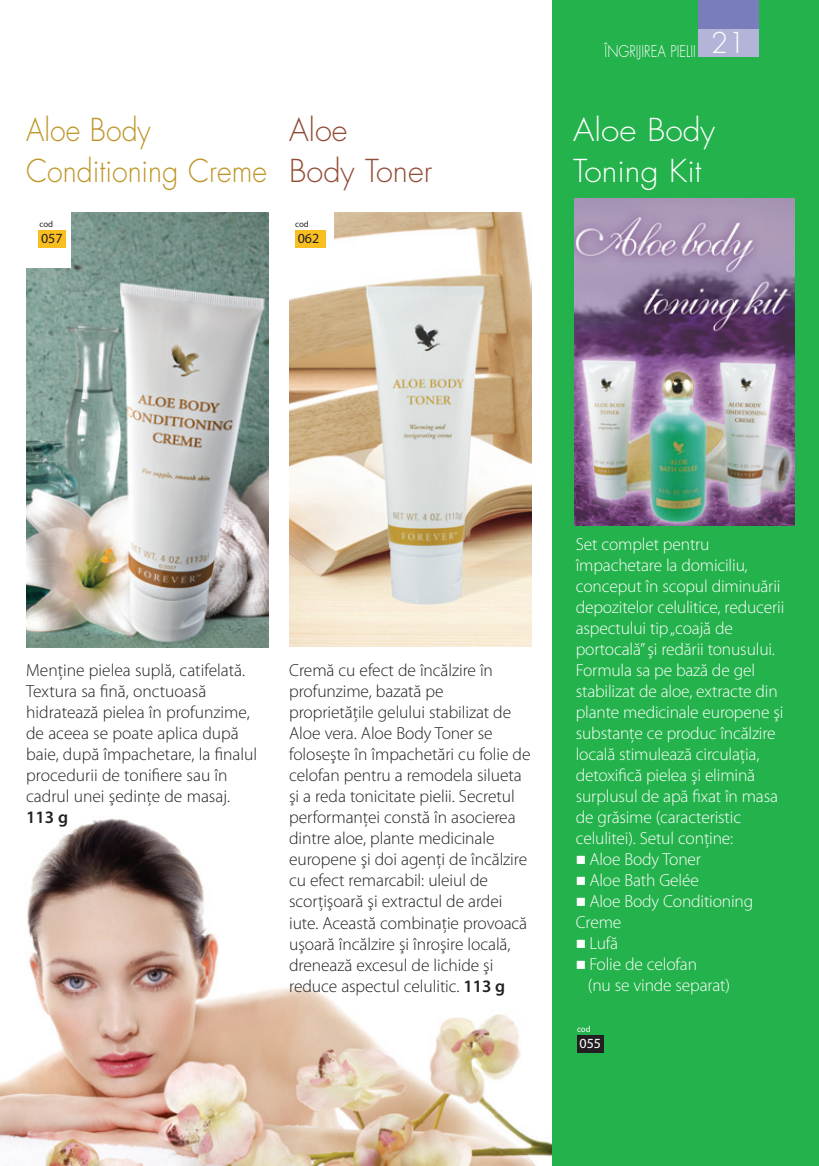
<style>
.page{position:relative;width:819px;height:1166px;background:#fff}
.page>*{position:absolute;margin:0;border:0;box-sizing:border-box;transform-origin:0 0}
.t1{font:300 30.8px/40.4px "Futura CE";color:#be9527;scale:.93 1}
.t2{font:300 30.8px/40.4px "Futura CE";color:#fff;scale:1.08 1}
.t3{font:300 30.8px/40.4px "Futura CE";color:#914c35}
.t4{font:300 17.5px/21px "Myriad Pro";letter-spacing:-.005em;color:#231f20}
.t5{font:300 17.5px/21px "Myriad Pro";letter-spacing:-.01em;color:#fff}
.t6{font:600 17.5px "Myriad Pro";color:#231f20}
.t7{font:300 15.75px "Futura CE";color:#fff;scale:.84 1}
.t8{font:14px "Myriad Pro";color:#231f20}
.t9{font:14px "Myriad Pro";color:#fff}
.t10{font:8.75px "Myriad Pro";letter-spacing:-.005em;color:#231f20}
.t11{font:8.75px "Myriad Pro";color:#fff}
.s1{font-weight:600}
</style>
<div class="page">
<img style="left:26px;top:213px;width:242px;height:434px">
<img style="left:289px;top:212px;width:242px;height:435px">
<div style="left:289px;top:212px;width:45px;height:56px;background:#fff"></div>
<div style="left:26px;top:213px;width:45px;height:55px;background:#fff"></div>
<img style="left:0;top:818px;width:552px;height:348px">
<div style="left:552px;top:0;width:267px;height:1166px;background:#23b24b"></div>
<div style="left:577px;top:1034px;width:26px;height:18px;background:#231f20"></div>
<img style="left:574px;top:199px;width:220px;height:326px">
<div style="left:698px;top:0;width:60px;height:33px;background:#7a7dbc"></div>
<div style="left:698px;top:30px;width:60px;height:27px;background:#b4b4d9"></div>
<div style="left:295px;top:230px;width:31px;height:18px;background:#f9bf21"></div>
<div style="left:39px;top:230px;width:27px;height:18px;background:#f9bf21"></div>
<p class="t7" style="left:604px;top:44px;width:169px">ÎNGRIJIREA PIELII <sup>21</sup></p>
<h1 class="t1" style="left:26px;top:112px;width:260px">Aloe Body<br>Conditioning Creme</h1>
<h1 class="t3" style="left:289px;top:112px;width:145px">Aloe<br>Body Toner</h1>
<h1 class="t2" style="left:573px;top:112px;width:133px">Aloe Body<br>Toning Kit</h1>
<p class="t10" style="left:40px;top:221px;width:15px">cod</p>
<p class="t10" style="left:295px;top:221px;width:15px">cod</p>
<p class="t8" style="left:41px;top:233px;width:23px">057</p>
<p class="t8" style="left:298px;top:233px;width:23px">062</p>
<p class="t4" style="left:26px;top:661px;width:233px">Menţine pielea suplă, catifelată.<br>Textura sa fină, onctuoasă hidratează pielea în profunzime, de aceea se poate aplica după baie, după împachetare, la finalul procedurii de tonifiere sau în cadrul unei şedinţe de masaj.</p>
<p class="t6" style="left:26px;top:810px;width:44px">113 g</p>
<p class="t4" style="left:289px;top:661px;width:243px">Cremă cu efect de încălzire în profunzime, bazată pe proprietăţile gelului stabilizat de Aloe vera. Aloe Body Toner se foloseşte în împachetări cu folie de celofan pentru a remodela silueta şi a reda tonicitate pielii. Secretul performanţei constă în asocierea dintre aloe, plante medicinale europene şi doi agenţi de încălzire cu efect remarcabil: uleiul de scorţişoară şi extractul de ardei iute. Această combinaţie provoacă uşoară încălzire şi înroşire locală, drenează excesul de lichide şi reduce aspectul celulitic. <span class="s1">113 g</span></p>
<p class="t5" style="left:575px;top:535px;width:210px">Set complet pentru împachetare la domiciliu, conceput în scopul diminuării depozitelor celulitice, reducerii aspectului tip „coajă de portocală” şi redării tonusului.<br>Formula sa pe bază de gel stabilizat de aloe, extracte din plante medicinale europene şi substanţe ce produc încălzire locală stimulează circulaţia, detoxifică pielea şi elimină surplusul de apă fixat în masa de grăsime (caracteristic celulitei). Setul conţine:</p>
<p class="t5" style="left:575px;top:850px;width:127px">■ Aloe Body Toner</p>
<p class="t5" style="left:575px;top:871px;width:125px">■ Aloe Bath Gelée</p>
<p class="t5" style="left:575px;top:892px;width:179px">■ Aloe Body Conditioning<br>Creme</p>
<p class="t5" style="left:575px;top:934px;width:44px">■ Lufă</p>
<p class="t5" style="left:588px;top:955px;width:144px;text-indent:-12px">■ Folie de celofan<br>(nu se vinde separat)</p>
<p class="t11" style="left:577px;top:1026px;width:15px">cod</p>
<p class="t9" style="left:579px;top:1038px;width:23px">055</p>
</div>
